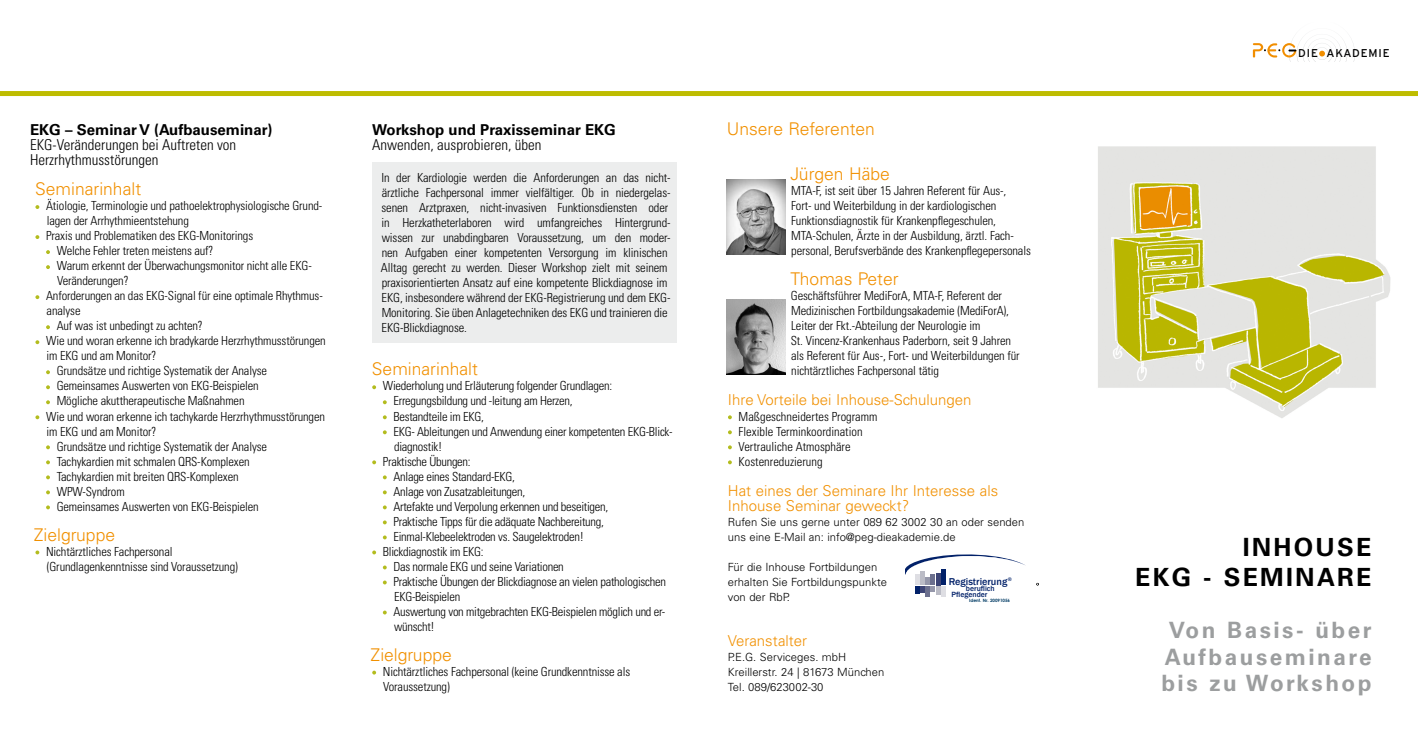
<style>
.page{position:relative;width:1418px;height:745px;background:#fff}
.page>*{position:absolute;margin:0;border:0;box-sizing:border-box;transform-origin:0 0}
.t1{font:700 25px/30px "Univers LT Std";letter-spacing:.09em;color:#000;text-align:right}
.t2{font:700 22.5px/26.2px "Univers LT Std";letter-spacing:.11em;color:#9c9e9f;text-align:center}
.t3{font:300 17.5px "Univers LT Std";color:#f19000}
.t4{font:300 15px/15px "Univers LT Std";color:#f19000}
.t5{font:300 condensed 15px/15px "Univers LT Std";color:#000}
.t6{font:700 15px "Univers LT Std";color:#000}
.t7{font:300 condensed 12.5px/15px "Univers LT Std";letter-spacing:-.01em;color:#000}
.t8{font:11.38px "Interstate";letter-spacing:.08em;color:#000}
.t9{font:300 11.25px/15px "Univers LT Std";color:#000}
.t10{font:500 10.25px "Franklin Gothic";color:#022169}
.t11{font:500 7.75px/5.8px "Franklin Gothic";color:#022169}
.t12{font:700 4.5px "Century Gothic";color:#003b64}
</style>
<div class="page">
<svg style="left:1252px;top:40px;width:102px;height:22px"></svg>
<div style="left:0;top:91px;width:1417px;height:5px;background:#bebc00"></div>
<svg style="left:728px;top:415px;width:4px;height:4px"></svg>
<svg style="left:728px;top:430px;width:4px;height:4px"></svg>
<svg style="left:728px;top:445px;width:4px;height:4px"></svg>
<svg style="left:728px;top:460px;width:4px;height:4px"></svg>
<svg style="left:372px;top:385px;width:4px;height:4px"></svg>
<svg style="left:383px;top:400px;width:4px;height:4px"></svg>
<svg style="left:383px;top:415px;width:4px;height:4px"></svg>
<svg style="left:383px;top:430px;width:4px;height:4px"></svg>
<svg style="left:372px;top:460px;width:4px;height:4px"></svg>
<svg style="left:383px;top:475px;width:4px;height:4px"></svg>
<svg style="left:383px;top:490px;width:4px;height:4px"></svg>
<svg style="left:383px;top:505px;width:4px;height:4px"></svg>
<svg style="left:383px;top:520px;width:4px;height:4px"></svg>
<svg style="left:383px;top:535px;width:4px;height:4px"></svg>
<svg style="left:372px;top:550px;width:4px;height:4px"></svg>
<svg style="left:383px;top:565px;width:4px;height:4px"></svg>
<svg style="left:383px;top:580px;width:4px;height:4px"></svg>
<svg style="left:383px;top:610px;width:4px;height:4px"></svg>
<svg style="left:372px;top:670px;width:4px;height:4px"></svg>
<div style="left:372px;top:163px;width:305px;height:180px;background:#eceded"></div>
<svg style="left:35px;top:205px;width:4px;height:4px"></svg>
<svg style="left:35px;top:235px;width:4px;height:4px"></svg>
<svg style="left:46px;top:250px;width:4px;height:4px"></svg>
<svg style="left:46px;top:265px;width:4px;height:4px"></svg>
<svg style="left:35px;top:295px;width:4px;height:4px"></svg>
<svg style="left:46px;top:325px;width:4px;height:4px"></svg>
<svg style="left:35px;top:340px;width:4px;height:4px"></svg>
<svg style="left:46px;top:370px;width:4px;height:4px"></svg>
<svg style="left:46px;top:385px;width:4px;height:4px"></svg>
<svg style="left:46px;top:400px;width:4px;height:4px"></svg>
<svg style="left:35px;top:415px;width:4px;height:4px"></svg>
<svg style="left:46px;top:445px;width:4px;height:4px"></svg>
<svg style="left:46px;top:460px;width:4px;height:4px"></svg>
<svg style="left:46px;top:475px;width:4px;height:4px"></svg>
<svg style="left:46px;top:490px;width:4px;height:4px"></svg>
<svg style="left:46px;top:505px;width:4px;height:4px"></svg>
<svg style="left:35px;top:550px;width:4px;height:4px"></svg>
<img style="left:726px;top:299px;width:59px;height:75px">
<img style="left:726px;top:179px;width:59px;height:75px">
<div style="left:940px;top:586px;width:5px;height:10px;background:#dedee3"></div>
<div style="left:925px;top:586px;width:5px;height:10px;background:#6c708e"></div>
<svg style="left:905px;top:554px;width:133px;height:40px"></svg>
<img style="left:1098px;top:146px;width:291px;height:272px">
<p class="t6" style="left:30px;top:121px;width:244px">EKG – Seminar V (Aufbauseminar)</p>
<p class="t5" style="left:30px;top:137px;width:208px">EKG-Veränderungen bei Auftreten von<br>Herzrhythmusstörungen</p>
<h3 class="t3" style="left:35px;top:178px;width:107px">Seminarinhalt</h3>
<p class="t7" style="left:46px;top:198px;width:278px">Ätiologie, Terminologie und pathoelektrophysiologische Grund-</p>
<p class="t7" style="left:47px;top:213px;width:144px">lagen der Arrhythmieentstehung</p>
<p class="t7" style="left:46px;top:228px;width:209px">Praxis und Problematiken des EKG-Monitorings</p>
<p class="t7" style="left:57px;top:243px;width:158px">Welche Fehler treten meistens auf?</p>
<p class="t7" style="left:57px;top:258px;width:256px">Warum erkennt der Überwachungsmonitor nicht alle EKG-</p>
<p class="t7" style="left:57px;top:273px;width:73px">Veränderungen?</p>
<p class="t7" style="left:46px;top:288px;width:278px">Anforderungen an das EKG-Signal für eine optimale Rhythmus-</p>
<p class="t7" style="left:47px;top:303px;width:35px">analyse</p>
<p class="t7" style="left:57px;top:318px;width:148px">Auf was ist unbedingt zu achten?</p>
<p class="t7" style="left:46px;top:333px;width:281px">Wie und woran erkenne ich bradykarde Herzrhythmusstörungen</p>
<p class="t7" style="left:46px;top:348px;width:111px">im EKG und am Monitor?</p>
<p class="t7" style="left:57px;top:363px;width:212px">Grundsätze und richtige Systematik der Analyse</p>
<p class="t7" style="left:57px;top:378px;width:203px">Gemeinsames Auswerten von EKG-Beispielen</p>
<p class="t7" style="left:57px;top:393px;width:189px">Mögliche akuttherapeutische Maßnahmen</p>
<p class="t7" style="left:46px;top:408px;width:280px">Wie und woran erkenne ich tachykarde Herzrhythmusstörungen</p>
<p class="t7" style="left:46px;top:423px;width:111px">im EKG und am Monitor?</p>
<p class="t7" style="left:57px;top:438px;width:212px">Grundsätze und richtige Systematik der Analyse</p>
<p class="t7" style="left:57px;top:453px;width:194px">Tachykardien mit schmalen QRS-Komplexen</p>
<p class="t7" style="left:57px;top:468px;width:183px">Tachykardien mit breiten QRS-Komplexen</p>
<p class="t7" style="left:57px;top:483px;width:69px">WPW-Syndrom</p>
<p class="t7" style="left:57px;top:498px;width:203px">Gemeinsames Auswerten von EKG-Beispielen</p>
<h3 class="t3" style="left:34px;top:523px;width:83px">Zielgruppe</h3>
<p class="t7" style="left:46px;top:543px;width:193px">Nichtärztliches Fachpersonal (Grundlagenkenntnisse sind Voraussetzung)</p>
<p class="t6" style="left:372px;top:121px;width:245px">Workshop und Praxisseminar EKG</p>
<p class="t5" style="left:372px;top:137px;width:171px">Anwenden, ausprobieren, üben</p>
<p class="t7" style="left:381px;top:170px;width:291px">In der Kardiologie werden die Anforderungen an das nicht&shy;ärztliche Fachpersonal immer vielfältiger. Ob in niedergelas&shy;senen Arztpraxen, nicht-invasiven Funktionsdiensten oder in Herzkatheterlaboren wird umfangreiches Hintergrund&shy;wissen zur unabdingbaren Voraussetzung, um den moder&shy;nen Aufgaben einer kompetenten Versorgung im klinischen Alltag gerecht zu werden. Dieser Workshop zielt mit seinem praxisorientierten Ansatz auf eine kompetente Blickdiagnose im EKG, insbesondere während der EKG-Registrierung und dem EKG-Monitoring. Sie üben Anlagetechniken des EKG und trainieren die EKG-Blickdiagnose.</p>
<h3 class="t3" style="left:372px;top:358px;width:107px">Seminarinhalt</h3>
<p class="t7" style="left:383px;top:378px;width:231px">Wiederholung und Erläuterung folgender Grundlagen:</p>
<p class="t7" style="left:393px;top:393px;width:181px">Erregungsbildung und -leitung am Herzen,</p>
<p class="t7" style="left:393px;top:408px;width:92px">Bestandteile im EKG,</p>
<p class="t7" style="left:393px;top:423px;width:281px">EKG- Ableitungen und Anwendung einer kompetenten EKG-Blick-</p>
<p class="t7" style="left:394px;top:438px;width:50px">diagnostik!</p>
<p class="t7" style="left:383px;top:453px;width:89px">Praktische Übungen:</p>
<p class="t7" style="left:393px;top:468px;width:123px">Anlage eines Standard-EKG,</p>
<p class="t7" style="left:393px;top:483px;width:133px">Anlage von Zusatzableitungen,</p>
<p class="t7" style="left:393px;top:498px;width:216px">Artefakte und Verpolung erkennen und beseitigen,</p>
<p class="t7" style="left:393px;top:513px;width:212px">Praktische Tipps für die adäquate Nachbereitung,</p>
<p class="t7" style="left:393px;top:528px;width:192px">Einmal-Klebeelektroden vs. Saugelektroden!</p>
<p class="t7" style="left:383px;top:543px;width:102px">Blickdiagnostik im EKG:</p>
<p class="t7" style="left:393px;top:558px;width:172px">Das normale EKG und seine Variationen</p>
<p class="t7" style="left:393px;top:573px;width:274px">Praktische Übungen der Blickdiagnose an vielen pathologischen</p>
<p class="t7" style="left:394px;top:588px;width:68px">EKG-Beispielen</p>
<p class="t7" style="left:393px;top:603px;width:273px">Auswertung von mitgebrachten EKG-Beispielen möglich und er-</p>
<p class="t7" style="left:394px;top:618px;width:42px">wünscht!</p>
<h3 class="t3" style="left:370px;top:643px;width:83px">Zielgruppe</h3>
<p class="t7" style="left:383px;top:663px;width:249px">Nichtärztliches Fachpersonal (keine Grundkenntnisse als<br>Voraussetzung)</p>
<h3 class="t3" style="left:726px;top:118px;width:150px">Unsere Referenten</h3>
<h3 class="t3" style="left:790px;top:163px;width:101px">Jürgen Häbe</h3>
<p class="t7" style="left:791px;top:183px;width:241px">MTA-F, ist seit über 15 Jahren Referent für Aus-,<br>Fort- und Weiterbildung in der kardiologischen Funktionsdiagnostik für Krankenpflegeschulen, MTA-Schulen, Ärzte in der Ausbildung, ärztl. Fach&shy;personal, Berufsverbände des Krankenpflegepersonals</p>
<h3 class="t3" style="left:790px;top:268px;width:110px">Thomas Peter</h3>
<p class="t7" style="left:790px;top:288px;width:230px">Geschäftsführer MediForA, MTA-F, Referent der Medizinischen Fortbildungsakademie (MediForA), Leiter der Fkt.-Abteilung der Neurologie im<br>St. Vincenz-Krankenhaus Paderborn, seit 9 Jahren als Referent für Aus-, Fort- und Weiterbildungen für nichtärztliches Fachpersonal tätig</p>
<p class="t4" style="left:728px;top:392px;width:245px">Ihre Vorteile bei Inhouse-Schulungen</p>
<p class="t7" style="left:738px;top:408px;width:140px">Maßgeschneidertes Programm<br>Flexible Terminkoordination<br>Vertrauliche Atmosphäre<br>Kostenreduzierung</p>
<p class="t4" style="left:728px;top:482px;width:272px">Hat eines der Seminare Ihr Interesse als<br>Inhouse Seminar geweckt?</p>
<p class="t9" style="left:728px;top:514px;width:298px">Rufen Sie uns gerne unter 089 62 3002 30 an oder senden uns eine E-Mail an: info@peg-dieakademie.de</p>
<p class="t9" style="left:728px;top:559px;width:160px">Für die Inhouse Fortbildungen erhalten Sie Fortbildungspunkte von der RbP.</p>
<p class="t4" style="left:728px;top:632px;width:81px">Veranstalter</p>
<p class="t9" style="left:728px;top:649px;width:158px">P.E.G. Serviceges. mbH<br>Kreillerstr. 24 | 81673 München<br>Tel. 089/623002-30</p>
<p class="t10" style="left:948px;top:575px;width:65px">Registrierung<sup>®</sup></p>
<p class="t11" style="left:951px;top:585px;width:45px;text-indent:14px">beruflich<br>Pflegender</p>
<p class="t12" style="left:969px;top:597px;width:42px">Ident. Nr. 20091056</p>
<p class="t8" style="left:1298px;top:47px;width:93px">DIE AKADEMIE</p>
<h1 class="t1" style="left:1135px;top:531px;width:238px">INHOUSE<br>EKG - SEMINARE</h1>
<h2 class="t2" style="left:1161px;top:617px;width:212px">Von Basis- über<br>Aufbauseminare bis zu Workshop</h2>
</div>
